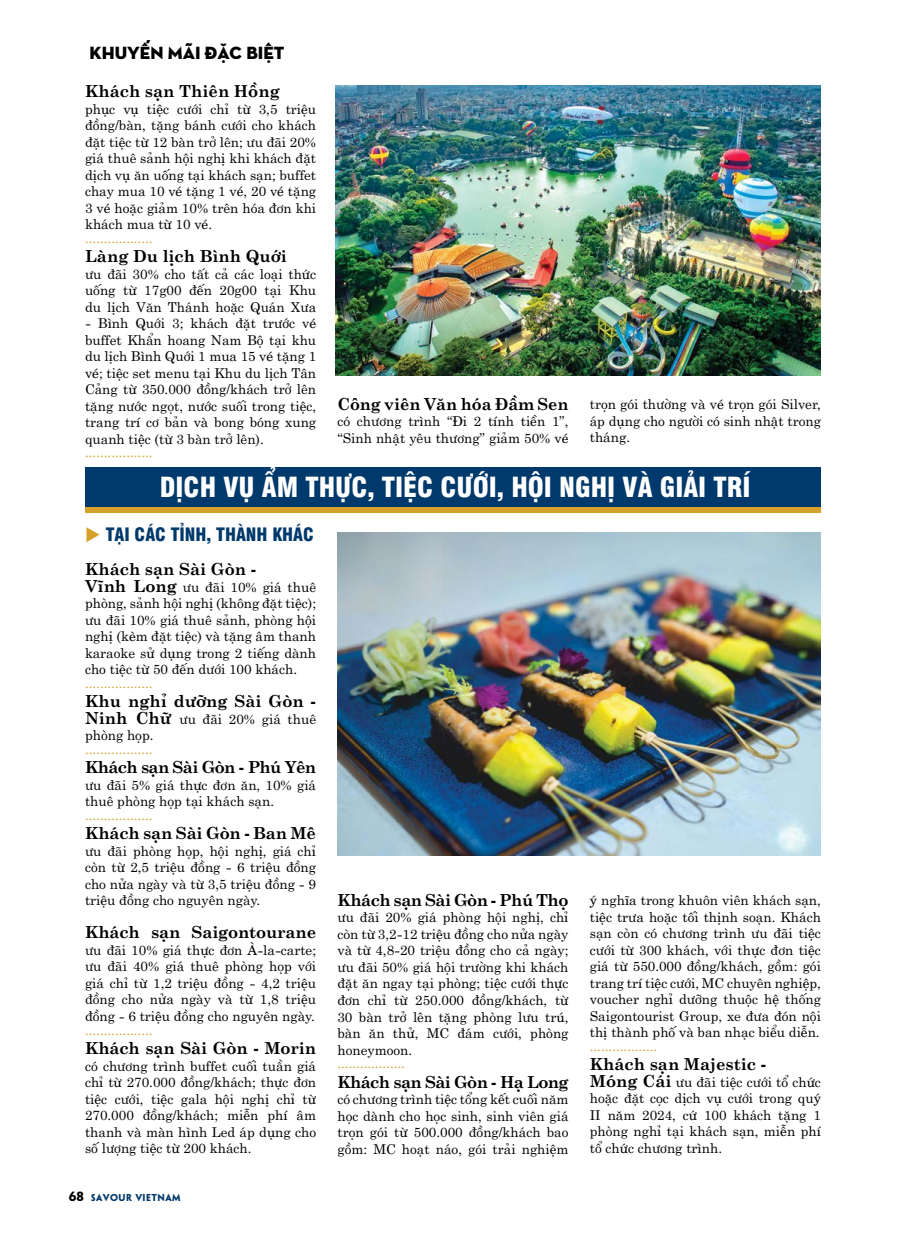
<style>
.page{position:relative;width:906px;height:1238px;background:#fff}
.page>*{position:absolute;margin:0;border:0;box-sizing:border-box;transform-origin:0 0}
.t1{font:27px "UTM Swiss 721 Black Condensed";color:#fff}
.t2{font:18px "UTM Swiss 721 Black Condensed";color:#00396b}
.t3{font:18px "UTM Neutra";color:#000}
.t4{font:700 16.5px "UTM Centur";letter-spacing:-.01em;color:#000}
.t5{font:700 16.5px "UTM Centur";letter-spacing:-.04em;color:#000}
.t6{font:700 16.5px "UTM Centur";letter-spacing:-.03em;color:#000}
.t7{font:13.5px/16.5px "UTM Centur";color:#000;text-align:justify}
.t8{font:13.5px "UTM Centur";color:#d6a129}
.t9{font:700 9px "UTM Penumbra";letter-spacing:.05em;color:#00396b}
.s1{color:#d6a129}
.s2{font-weight:700;font-size:16.5px}
.s3{font-size:12px;color:#000}
</style>
<div class="page">
<div style="left:85px;top:473px;width:736px;height:40px;background:#d6a129"></div>
<div style="left:85px;top:467px;width:736px;height:40px;background:#00396b"></div>
<img style="left:337px;top:532px;width:484px;height:323px">
<img style="left:335px;top:85px;width:486px;height:291px">
<h2 class="t3" style="left:90px;top:39px;width:196px">KHUYẾN MÃI ĐẶC BIỆT</h2>
<p class="t4" style="left:85px;top:77px;width:196px">Khách sạn Thiên Hồng</p>
<p class="t7" style="left:85px;top:99px;width:233px">phục vụ tiệc cưới chỉ từ 3,5 triệu đồng/bàn, tặng bánh cưới cho khách đặt tiệc từ 12 bàn trở lên; ưu đãi 20% giá thuê sảnh hội nghị khi khách đặt dịch vụ ăn uống tại khách sạn; buffet chay mua 10 vé tặng 1 vé, 20 vé tặng 3 vé hoặc giảm 10% trên hóa đơn khi khách mua từ 10 vé.</p>
<p class="t8" style="left:85px;top:227px;width:69px">..................</p>
<p class="t4" style="left:85px;top:242px;width:203px">Làng Du lịch Bình Quới</p>
<p class="t7" style="left:85px;top:264px;width:233px">ưu đãi 30% cho tất cả các loại thức uống từ 17g00 đến 20g00 tại Khu du lịch Văn Thánh hoặc Quán Xưa</p>
<p class="t7" style="left:85px;top:313px;width:233px">- Bình Quới 3; khách đặt trước vé buffet Khẩn hoang Nam Bộ tại khu du lịch Bình Quới 1 mua 15 vé tặng 1 vé; tiệc set menu tại Khu du lịch Tân Cảng từ 350.000 đồng/khách trở lên tặng nước ngọt, nước suối trong tiệc, trang trí cơ bản và bong bóng xung quanh tiệc (từ 3 bàn trở lên).</p>
<p class="t8" style="left:85px;top:441px;width:69px">..................</p>
<p class="t4" style="left:337px;top:389px;width:233px">Công viên Văn hóa Đầm Sen</p>
<p class="t7" style="left:337px;top:411px;width:233px">có chương trình “Đi 2 tính tiền 1”, “Sinh nhật yêu thương” giảm 50% vé</p>
<p class="t7" style="left:590px;top:394px;width:233px">trọn gói thường và vé trọn gói Silver, áp dụng cho người có sinh nhật trong tháng.</p>
<h1 class="t1" style="left:160px;top:465px;width:592px">DỊCH VỤ ẨM THỰC, TIỆC CƯỚI, HỘI NGHỊ VÀ GIẢI TRÍ</h1>
<h2 class="t2" style="left:85px;top:519px;width:230px"><span class="s1">◆</span> TẠI CÁC TỈNH, THÀNH KHÁC</h2>
<p class="t4" style="left:85px;top:555px;width:173px">Khách sạn Sài Gòn -</p>
<p class="t7" style="left:85px;top:577px;width:233px"><span class="s2">Vĩnh Long</span> ưu đãi 10% giá thuê phòng, sảnh hội nghị (không đặt tiệc); ưu đãi 10% giá thuê sảnh, phòng hội nghị (kèm đặt tiệc) và tặng âm thanh karaoke sử dụng trong 2 tiếng dành cho tiệc từ 50 đến dưới 100 khách.</p>
<p class="t8" style="left:85px;top:671px;width:69px">..................</p>
<p class="t4" style="left:85px;top:687px;width:233px">Khu nghỉ dưỡng Sài Gòn -</p>
<p class="t7" style="left:85px;top:709px;width:233px"><span class="s2">Ninh Chữ</span> ưu đãi 20% giá thuê phòng họp.</p>
<p class="t8" style="left:85px;top:737px;width:69px">..................</p>
<p class="t5" style="left:85px;top:753px;width:233px">Khách sạn Sài Gòn - Phú Yên</p>
<p class="t7" style="left:85px;top:775px;width:233px">ưu đãi 5% giá thực đơn ăn, 10% giá thuê phòng họp tại khách sạn.</p>
<p class="t8" style="left:85px;top:803px;width:69px">..................</p>
<p class="t4" style="left:85px;top:819px;width:232px">Khách sạn Sài Gòn - Ban Mê</p>
<p class="t7" style="left:85px;top:841px;width:233px">ưu đãi phòng họp, hội nghị, giá chỉ còn từ 2,5 triệu đồng - 6 triệu đồng cho nửa ngày và từ 3,5 triệu đồng - 9 triệu đồng cho nguyên ngày.</p>
<p class="t4" style="left:85px;top:918px;width:233px">Khách sạn Saigontourane</p>
<p class="t7" style="left:85px;top:940px;width:233px">ưu đãi 10% giá thực đơn À-la-carte; ưu đãi 40% giá thuê phòng họp với giá chỉ từ 1,2 triệu đồng - 4,2 triệu đồng cho nửa ngày và từ 1,8 triệu đồng - 6 triệu đồng cho nguyên ngày.</p>
<p class="t8" style="left:85px;top:1018px;width:69px">..................</p>
<p class="t4" style="left:85px;top:1033px;width:233px">Khách sạn Sài Gòn - Morin</p>
<p class="t7" style="left:85px;top:1055px;width:233px">có chương trình buffet cuối tuần giá chỉ từ 270.000 đồng/khách; thực đơn tiệc cưới, tiệc gala hội nghị chỉ từ 270.000 đồng/khách; miễn phí âm thanh và màn hình Led áp dụng cho số lượng tiệc từ 200 khách.</p>
<p class="t6" style="left:337px;top:885px;width:232px">Khách sạn Sài Gòn - Phú Thọ</p>
<p class="t7" style="left:337px;top:907px;width:233px">ưu đãi 20% giá phòng hội nghị, chỉ còn từ 3,2-12 triệu đồng cho nửa ngày và từ 4,8-20 triệu đồng cho cả ngày; ưu đãi 50% giá hội trường khi khách đặt ăn ngay tại phòng; tiệc cưới thực đơn chỉ từ 250.000 đồng/khách, từ 30 bàn trở lên tặng phòng lưu trú, bàn ăn thử, MC đám cưới, phòng honeymoon.</p>
<p class="t8" style="left:337px;top:1051px;width:69px">..................</p>
<p class="t5" style="left:337px;top:1067px;width:233px">Khách sạn Sài Gòn - Hạ Long</p>
<p class="t7" style="left:337px;top:1089px;width:233px">có chương trình tiệc tổng kết cuối năm học dành cho học sinh, sinh viên giá trọn gói từ 500.000 đồng/khách bao gồm: MC hoạt náo, gói trải nghiệm</p>
<p class="t7" style="left:590px;top:890px;width:233px">ý nghĩa trong khuôn viên khách sạn, tiệc trưa hoặc tối thịnh soạn. Khách sạn còn có chương trình ưu đãi tiệc cưới từ 300 khách, với thực đơn tiệc giá từ 550.000 đồng/khách, gồm: gói trang trí tiệc cưới, MC chuyên nghiệp, voucher nghỉ dưỡng thuộc hệ thống Saigontourist Group, xe đưa đón nội thị thành phố và ban nhạc biểu diễn.</p>
<p class="t8" style="left:590px;top:1034px;width:69px">..................</p>
<p class="t4" style="left:590px;top:1049px;width:178px">Khách sạn Majestic -</p>
<p class="t7" style="left:590px;top:1071px;width:233px"><span class="s2">Móng Cái</span> ưu đãi tiệc cưới tổ chức hoặc đặt cọc dịch vụ cưới trong quý II năm 2024, cứ 100 khách tặng 1 phòng nghỉ tại khách sạn, miễn phí tổ chức chương trình.</p>
<p class="t9" style="left:69px;top:1189px;width:113px"><span class="s3">68</span> SAVOUR VIETNAM</p>
</div>
